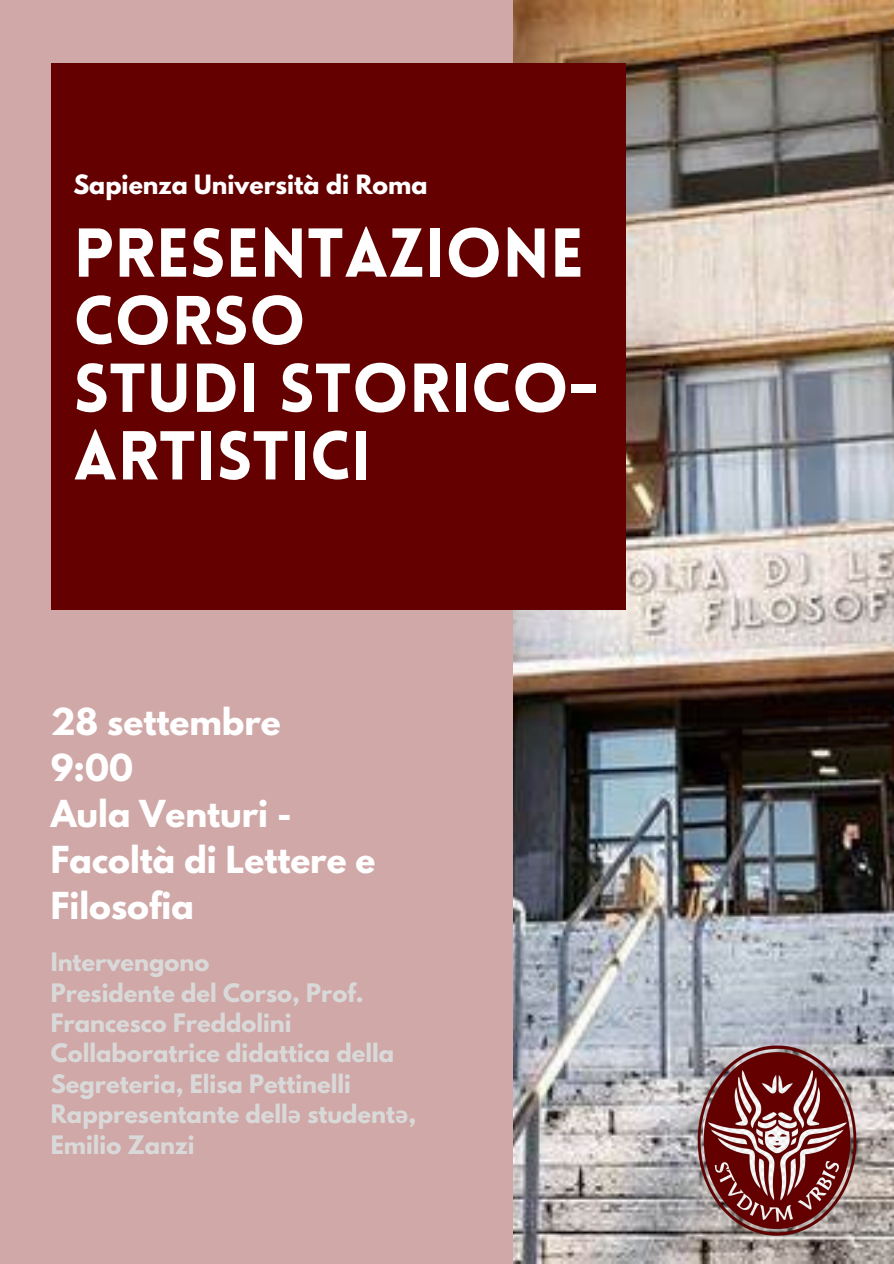
<style>
.page{position:relative;width:894px;height:1264px;background:#fff}
.page>*{position:absolute;margin:0;border:0;box-sizing:border-box;transform-origin:0 0}
.t1{font:900 67.5px/67.5px "Lovelo";color:#fff}
.t2{font:700 33px/46.2px "League Spartan";color:#fff}
.t3{font:700 23.55px "League Spartan";color:#fff}
.t4{font:700 22.5px/30.5px "League Spartan";color:#d9d9d9}
.s1{font-family:"Noto Sans"}
</style>
<div class="page">
<div style="left:0;top:0;width:893px;height:1263px;background:#cfa8a7"></div>
<img style="left:513px;top:0;width:380px;height:1263px">
<div style="left:51px;top:63px;width:574px;height:546px;background:#640000"></div>
<img style="left:691px;top:1037px;width:171px;height:206px">
<p class="t3" style="left:73px;top:173px;width:355px">Sapienza Università di Roma</p>
<h1 class="t1" style="left:73px;top:226px;width:527px">PRESENTAZIONE<br>CORSO<br>STUDI STORICO-<br>ARTISTICI</h1>
<h2 class="t2" style="left:51px;top:702px;width:326px">28 settembre<br>9:00<br>Aula Venturi -<br>Facoltà di Lettere e<br>Filosofia</h2>
<p class="t4" style="left:51px;top:949px;width:367px">Intervengono<br>Presidente del Corso, Prof.<br>Francesco Freddolini<br>Collaboratrice didattica della<br>Segreteria, Elisa Pettinelli<br>Rappresentante dell<span class="s1">ə</span> student<span class="s1">ə</span>,<br>Emilio Zanzi</p>
</div>
